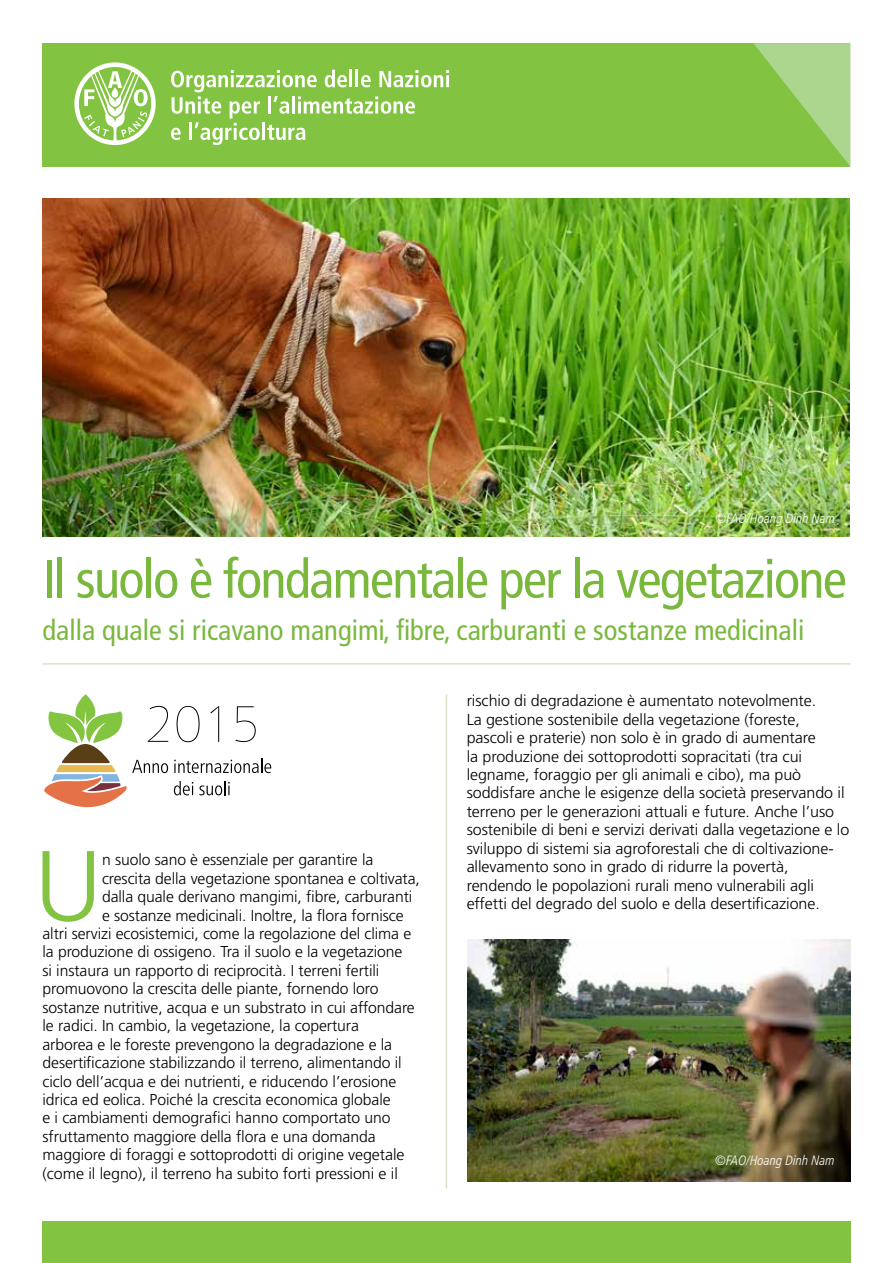
<style>
.page{position:relative;width:893px;height:1263px;background:#fff}
.page>*{position:absolute;margin:0;border:0;box-sizing:border-box;transform-origin:0 0}
.t1{font:300 99.6px "Frutiger LT Pro";color:#82c341}
.t2{font:condensed 54px "Frutiger LT Pro";letter-spacing:-.03em;color:#7ab83d}
.t3{font:condensed 28.5px "Frutiger LT Pro";color:#7ab83d}
.t4{font:300 15.75px/18.5px "Frutiger LT Pro";letter-spacing:-.005em;color:#000}
.t5{font:italic 300 condensed 13.5px "Frutiger LT Pro";color:#fff}
</style>
<div class="page">
<img style="left:43px;top:199px;width:807px;height:337px">
<div style="left:43px;top:43px;width:807px;height:124px;background:#82c341"></div>
<hr style="left:43px;top:663px;width:807px;height:2px;background:#dde3ca">
<svg style="left:753px;top:43px;width:97px;height:123px"></svg>
<div style="left:43px;top:1222px;width:808px;height:41px;background:#82c341"></div>
<hr style="left:446px;top:694px;width:1px;height:494px;background:#dde3ca">
<img style="left:468px;top:940px;width:382px;height:241px">
<svg style="left:177px;top:706px;width:23px;height:36px"></svg>
<svg style="left:210px;top:706px;width:9px;height:36px"></svg>
<svg style="left:236px;top:706px;width:20px;height:36px"></svg>
<svg style="left:44px;top:694px;width:124px;height:114px"></svg>
<svg style="left:174px;top:759px;width:97px;height:14px"></svg>
<svg style="left:174px;top:781px;width:19px;height:14px"></svg>
<svg style="left:199px;top:781px;width:31px;height:14px"></svg>
<svg style="left:74px;top:62px;width:82px;height:83px"></svg>
<svg style="left:171px;top:70px;width:278px;height:75px"></svg>
<p class="t5" style="left:716px;top:511px;width:121px">©FAO/Hoang Dinh Nam</p>
<h2 class="t2" style="left:43px;top:547px;width:806px">Il suolo è fondamentale per la vegetazione</h2>
<h3 class="t3" style="left:43px;top:613px;width:763px">dalla quale si ricavano mangimi, fibre, carburanti e sostanze medicinali</h3>
<h1 class="t1" style="left:34px;top:828px;width:69px">U</h1>
<p class="t4" style="left:102px;top:851px;width:273px">n suolo sano è essenziale per garantire la</p>
<p class="t4" style="left:102px;top:869px;width:319px">crescita della vegetazione spontanea e coltivata,</p>
<p class="t4" style="left:102px;top:887px;width:312px">dalla quale derivano mangimi, fibre, carburanti</p>
<p class="t4" style="left:102px;top:906px;width:303px">e sostanze medicinali. Inoltre, la flora fornisce</p>
<p class="t4" style="left:43px;top:924px;width:370px">altri servizi ecosistemici, come la regolazione del clima e</p>
<p class="t4" style="left:43px;top:943px;width:361px">la produzione di ossigeno. Tra il suolo e la vegetazione</p>
<p class="t4" style="left:43px;top:961px;width:338px">si instaura un rapporto di reciprocità. I terreni fertili</p>
<p class="t4" style="left:43px;top:980px;width:338px">promuovono la crescita delle piante, fornendo loro</p>
<p class="t4" style="left:43px;top:998px;width:374px">sostanze nutritive, acqua e un substrato in cui affondare</p>
<p class="t4" style="left:43px;top:1017px;width:318px">le radici. In cambio, la vegetazione, la copertura</p>
<p class="t4" style="left:43px;top:1035px;width:351px">arborea e le foreste prevengono la degradazione e la</p>
<p class="t4" style="left:43px;top:1053px;width:361px">desertificazione stabilizzando il terreno, alimentando il</p>
<p class="t4" style="left:43px;top:1072px;width:355px">ciclo dell’acqua e dei nutrienti, e riducendo l’erosione</p>
<p class="t4" style="left:43px;top:1090px;width:350px">idrica ed eolica. Poiché la crescita economica globale</p>
<p class="t4" style="left:43px;top:1109px;width:350px">e i cambiamenti demografici hanno comportato uno</p>
<p class="t4" style="left:43px;top:1127px;width:335px">sfruttamento maggiore della flora e una domanda</p>
<p class="t4" style="left:43px;top:1146px;width:364px">maggiore di foraggi e sottoprodotti di origine vegetale</p>
<p class="t4" style="left:43px;top:1164px;width:357px">(come il legno), il terreno ha subito forti pressioni e il</p>
<p class="t4" style="left:467px;top:692px;width:384px">rischio di degradazione è aumentato notevolmente.<br>La gestione sostenibile della vegetazione (foreste, pascoli e praterie) non solo è in grado di aumentare<br>la produzione dei sottoprodotti sopracitati (tra cui legname, foraggio per gli animali e cibo), ma può soddisfare anche le esigenze della società preservando il terreno per le generazioni attuali e future. Anche l’uso sostenibile di beni e servizi derivati dalla vegetazione e lo sviluppo di sistemi sia agroforestali che di coltivazione&shy;allevamento sono in grado di ridurre la povertà, rendendo le popolazioni rurali meno vulnerabili agli effetti del degrado del suolo e della desertificazione.</p>
<p class="t5" style="left:715px;top:1152px;width:121px">©FAO/Hoang Dinh Nam</p>
</div>
